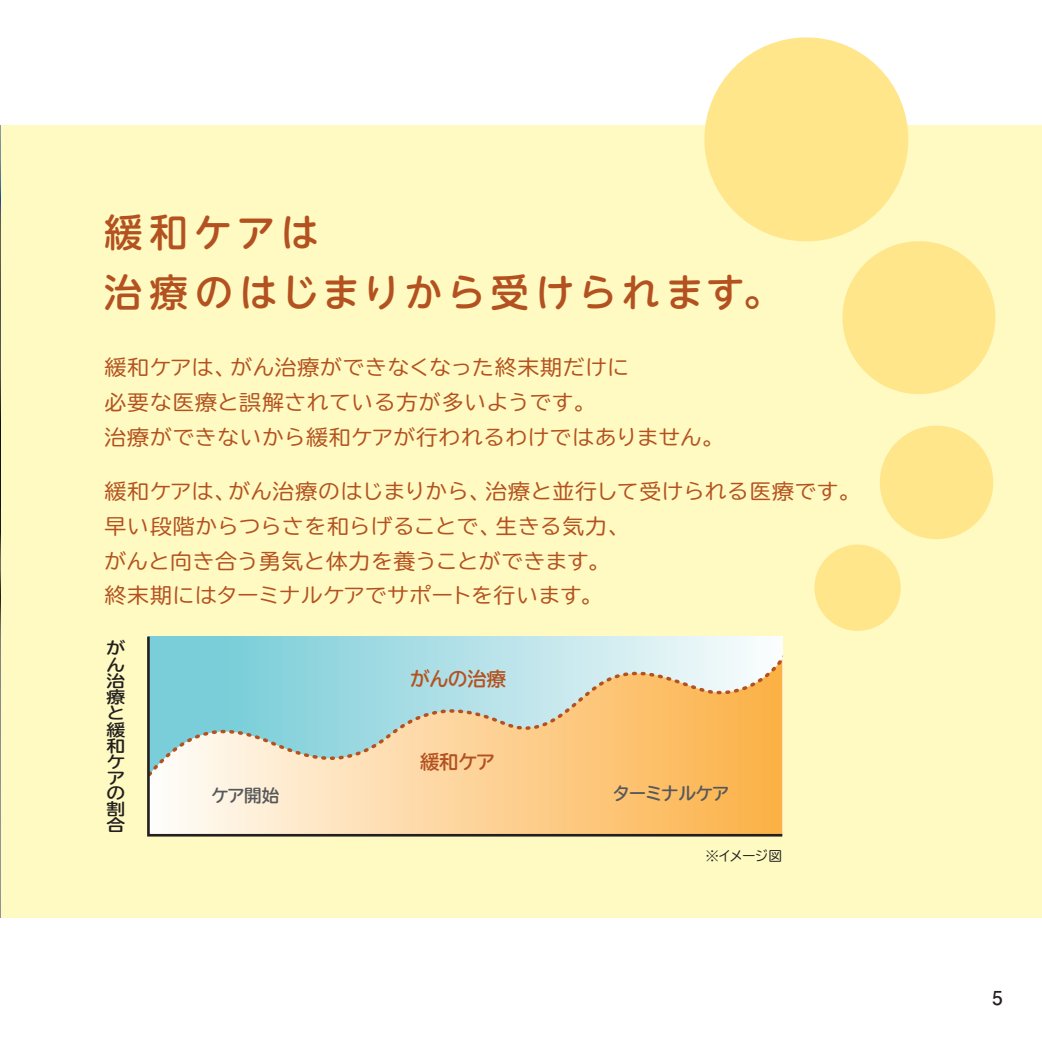
<style>
.page{position:relative;width:1042px;height:1042px;background:#fff}
.page>*{position:absolute;margin:0;border:0;box-sizing:border-box;transform-origin:0 0}
.t1{font:500 38.5px/59.5px "UD Shin M Go Pro";letter-spacing:.125em;color:#b35220}
.t2{font:20.82px/34.6px "TBUDR Go Std";letter-spacing:.01em;color:#b35220;scale:1.05 1}
.t3{font:700 19.25px "TBUDR Go Std";letter-spacing:-.02em;color:#b35220}
.t4{font:700 19.25px "Futo Go B101 Pro";color:#231f20}
.t5{font:700 17.5px "TBUDR Go Std";letter-spacing:-.07em;color:#57585a}
.t6{font:700 16.28px/16.1px "TBUDR Go Std";color:#231f20;scale:1.15 1}
.t7{font:13.65px "TBUDR Go Std";letter-spacing:-.065em;color:#231f20}
</style>
<div class="page">
<div style="left:0;top:125px;width:1042px;height:793px;background:#fffac1"></div>
<img style="left:0;top:125px;width:1px;height:793px">
<svg style="left:147px;top:636px;width:636px;height:201px;background:#d6d1b0"></svg>
<svg style="left:842px;top:241px;width:154px;height:153px"></svg>
<svg style="left:814px;top:425px;width:180px;height:206px"></svg>
<svg style="left:704px;top:37px;width:209px;height:209px;fill:#ffe68b"></svg>
<h1 class="t1" style="left:104px;top:201px;width:679px">緩和ケアは<br>治療のはじまりから受けられます。</h1>
<p class="t2" style="left:105px;top:350px;width:592px">緩和ケアは、がん治療ができなくなった終末期だけに<br>必要な医療と誤解されている方が多いようです。<br>治療ができないから緩和ケアが行われるわけではありません。</p>
<p class="t2" style="left:105px;top:474px;width:722px">緩和ケアは、がん治療のはじまりから、治療と並行して受けられる医療です。早い段階からつらさを和らげることで、生きる気力、<br>がんと向き合う勇気と体力を養うことができます。<br>終末期にはターミナルケアでサポートを行います。</p>
<p class="t6" style="left:107px;top:640px;width:18px">がん治療と緩和ケアの割合</p>
<p class="t3" style="left:410px;top:663px;width:97px">がんの治療</p>
<p class="t3" style="left:420px;top:746px;width:77px">緩和ケア</p>
<p class="t5" style="left:211px;top:781px;width:70px">ケア開始</p>
<p class="t5" style="left:612px;top:779px;width:118px">ターミナルケア</p>
<p class="t7" style="left:705px;top:844px;width:78px">※イメージ図</p>
<p class="t4" style="left:992px;top:982px;width:12px">5</p>
</div>
